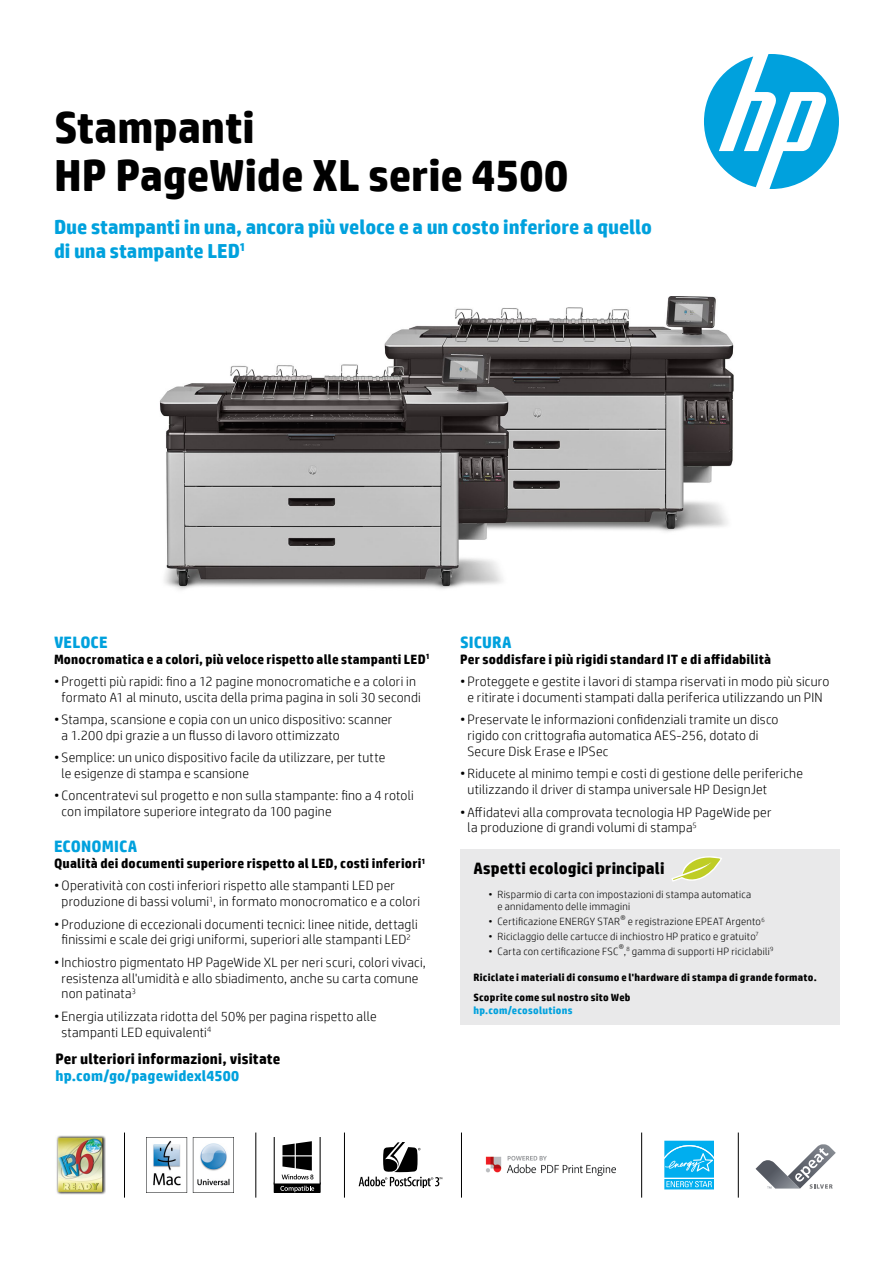
<style>
.page{position:relative;width:893px;height:1263px;background:#fff}
.page>*{position:absolute;margin:0;border:0;box-sizing:border-box;transform-origin:0 0}
.t1{font:700 45px/48px "HP Simplified";color:#000}
.t2{font:700 20.25px/24px "HP Simplified";color:#00a1dd}
.t3{font:700 16.5px "HP Simplified";letter-spacing:.005em;color:#000}
.t4{font:700 16.5px "HP Simplified";letter-spacing:.005em;color:#00a1dd}
.t5{font:700 15px "HP Simplified";letter-spacing:.01em;color:#000}
.t6{font:700 15px "HP Simplified";letter-spacing:.01em;color:#00a1dd}
.t7{font:300 13.5px/15.8px "HP Simplified";letter-spacing:.015em;color:#000}
.t8{font:700 13.5px "HP Simplified";letter-spacing:.015em;color:#000}
.t9{font:300 10.5px/12px "HP Simplified";letter-spacing:.025em;color:#000}
.t10{font:700 10.5px/20.1px "HP Simplified";letter-spacing:.025em;color:#000}
.t11{font:700 10.5px "HP Simplified";letter-spacing:.025em;color:#00a1dd}
</style>
<div class="page">
<svg style="left:704px;top:54px;width:135px;height:135px"></svg>
<img style="left:159px;top:296px;width:575px;height:294px">
<div style="left:460px;top:849px;width:379px;height:175px;background:#e6e7e8"></div>
<svg style="left:671px;top:856px;width:51px;height:26px"></svg>
<img style="left:56px;top:1135px;width:49px;height:60px">
<img style="left:147px;top:1137px;width:87px;height:55px">
<hr style="left:124px;top:1132px;width:1px;height:65px;background:#000">
<svg style="left:274px;top:1137px;width:47px;height:56px"></svg>
<hr style="left:256px;top:1132px;width:1px;height:65px;background:#000">
<hr style="left:344px;top:1132px;width:1px;height:65px;background:#000">
<hr style="left:461px;top:1132px;width:1px;height:65px;background:#000">
<hr style="left:641px;top:1132px;width:1px;height:65px;background:#000">
<hr style="left:738px;top:1132px;width:1px;height:65px;background:#000">
<img style="left:485px;top:1156px;width:131px;height:20px">
<svg style="left:359px;top:1142px;width:83px;height:46px"></svg>
<div style="left:663px;top:1139px;width:52px;height:40px;background:#b2e6fa"></div>
<svg style="left:663px;top:1141px;width:52px;height:49px;background:#38bff2"></svg>
<svg style="left:755px;top:1144px;width:81px;height:44px"></svg>
<h1 class="t1" style="left:54px;top:104px;width:516px">Stampanti<br>HP PageWide XL serie 4500</h1>
<h2 class="t2" style="left:54px;top:215px;width:600px">Due stampanti in una, ancora più veloce e a un costo inferiore a quello di una stampante LED<sup>1</sup></h2>
<p class="t4" style="left:54px;top:631px;width:55px">VELOCE</p>
<p class="t8" style="left:54px;top:650px;width:377px">Monocromatica e a colori, più veloce rispetto alle stampanti LED<sup>1</sup></p>
<p class="t7" style="left:54px;top:673px;width:368px;text-align:center">• Progetti più rapidi: fino a 12 pagine monocromatiche e a colori in formato A1 al minuto, uscita della prima pagina in soli 30 secondi</p>
<p class="t7" style="left:62px;top:711px;width:332px;text-indent:-8px">• Stampa, scansione e copia con un unico dispositivo: scanner a 1.200 dpi grazie a un flusso di lavoro ottimizzato</p>
<p class="t7" style="left:62px;top:749px;width:325px;text-indent:-8px">• Semplice: un unico dispositivo facile da utilizzare, per tutte le esigenze di stampa e scansione</p>
<p class="t7" style="left:62px;top:787px;width:354px;text-indent:-8px">• Concentratevi sul progetto e non sulla stampante: fino a 4 rotoli con impilatore superiore integrato da 100 pagine</p>
<p class="t4" style="left:54px;top:835px;width:85px">ECONOMICA</p>
<p class="t8" style="left:54px;top:855px;width:373px">Qualità dei documenti superiore rispetto al LED, costi inferiori<sup>1</sup></p>
<p class="t7" style="left:62px;top:877px;width:360px;text-indent:-8px">• Operatività con costi inferiori rispetto alle stampanti LED per produzione di bassi volumi<sup>1</sup>, in formato monocromatico e a colori</p>
<p class="t7" style="left:54px;top:916px;width:365px;text-align:center">• Produzione di eccezionali documenti tecnici: linee nitide, dettagli finissimi e scale dei grigi uniformi, superiori alle stampanti LED<sup>2</sup></p>
<p class="t7" style="left:62px;top:954px;width:366px;text-indent:-8px">• Inchiostro pigmentato HP PageWide XL per neri scuri, colori vivaci, resistenza all'umidità e allo sbiadimento, anche su carta comune non patinata<sup>3</sup></p>
<p class="t7" style="left:62px;top:1008px;width:317px;text-indent:-8px">• Energia utilizzata ridotta del 50% per pagina rispetto alle stampanti LED equivalenti<sup>4</sup></p>
<p class="t5" style="left:55px;top:1049px;width:227px">Per ulteriori informazioni, visitate</p>
<p class="t6" style="left:55px;top:1065px;width:185px">hp.com/go/pagewidexl4500</p>
<p class="t4" style="left:460px;top:631px;width:53px">SICURA</p>
<p class="t8" style="left:460px;top:650px;width:313px">Per soddisfare i più rigidi standard IT e di affidabilità</p>
<p class="t7" style="left:460px;top:673px;width:371px;text-align:center">• Proteggete e gestite i lavori di stampa riservati in modo più sicuro e ritirate i documenti stampati dalla periferica utilizzando un PIN</p>
<p class="t7" style="left:468px;top:711px;width:313px;text-indent:-8px">• Preservate le informazioni confidenziali tramite un disco rigido con crittografia automatica AES-256, dotato di<br>Secure Disk Erase e IPSec</p>
<p class="t7" style="left:468px;top:765px;width:337px;text-indent:-8px">• Riducete al minimo tempi e costi di gestione delle periferiche utilizzando il driver di stampa universale HP DesignJet</p>
<p class="t7" style="left:468px;top:804px;width:305px;text-indent:-8px">• Affidatevi alla comprovata tecnologia HP PageWide per la produzione di grandi volumi di stampa<sup>5</sup></p>
<p class="t3" style="left:473px;top:858px;width:193px">Aspetti ecologici principali</p>
<p class="t9" style="left:497px;top:888px;width:255px;text-indent:-9px">• Risparmio di carta con impostazioni di stampa automatica e annidamento delle immagini</p>
<p class="t9" style="left:488px;top:915px;width:278px">• Certificazione ENERGY STAR® e registrazione EPEAT Argento<sup>6</sup></p>
<p class="t9" style="left:488px;top:930px;width:272px">• Riciclaggio delle cartucce di inchiostro HP pratico e gratuito<sup>7</sup></p>
<p class="t9" style="left:488px;top:944px;width:286px">• Carta con certificazione FSC®,<sup>8</sup> gamma di supporti HP riciclabili<sup>9</sup></p>
<p class="t10" style="left:473px;top:967px;width:345px">Riciclate i materiali di consumo e l'hardware di stampa di grande formato.<br>Scoprite come sul nostro sito Web</p>
<p class="t11" style="left:473px;top:1004px;width:101px">hp.com/ecosolutions</p>
</div>
